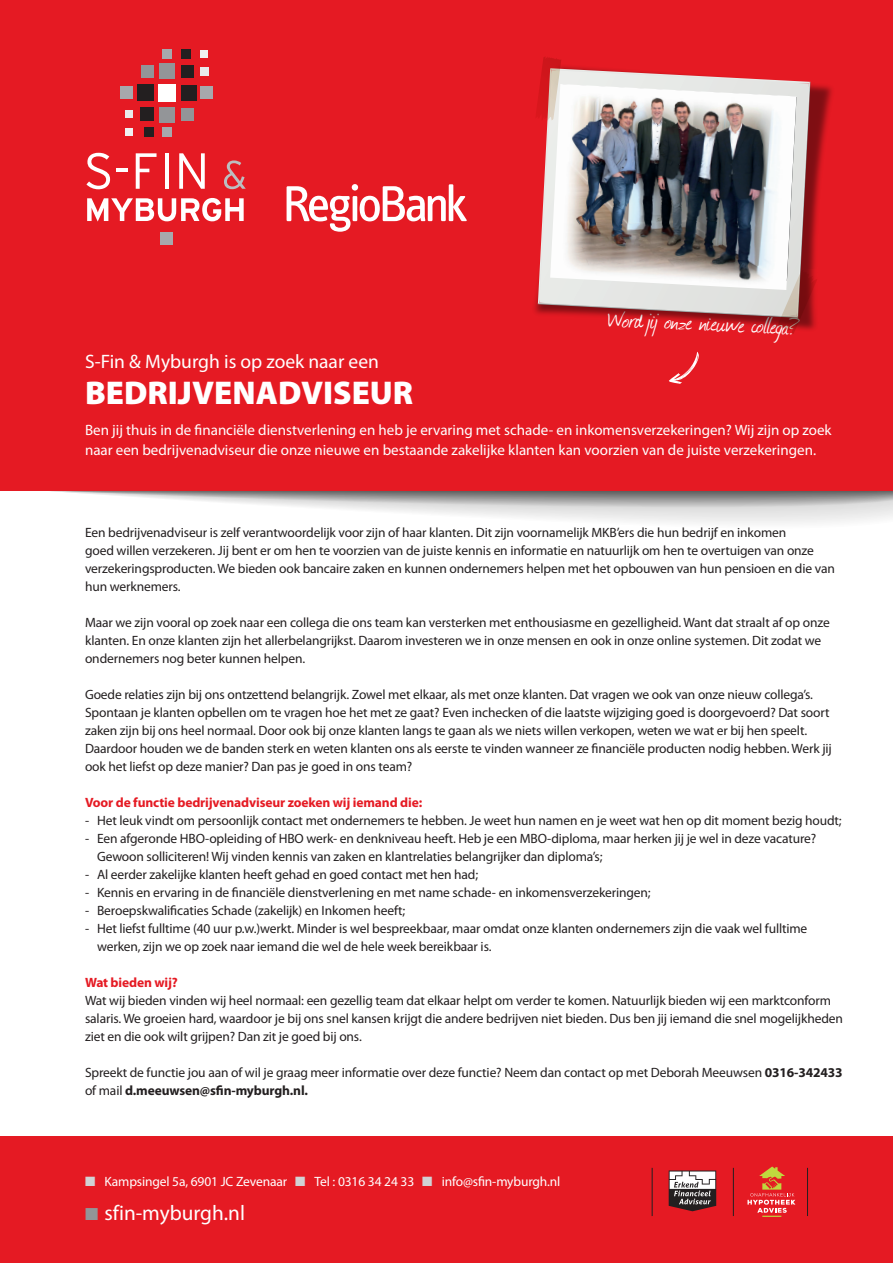
<style>
.page{position:relative;width:893px;height:1263px;background:#fff}
.page>*{position:absolute;margin:0;border:0;box-sizing:border-box;transform-origin:0 0}
.t1{font:900 33px "Myriad Pro";color:#fff}
.t2{font:27.3px "Journal";color:#fff}
.t3{font:21.15px "Myriad Pro";color:#fff}
.t4{font:19.5px "Myriad Pro";color:#fff}
.t5{font:15px/19.5px "Myriad Pro";color:#fff}
.t6{font:13.5px/18px "Myriad Pro";letter-spacing:-.01em;color:#231f20}
.t7{font:13.5px "Myriad Pro";letter-spacing:-.01em;color:#fff}
.t8{font:700 13.5px "Myriad Pro";letter-spacing:-.01em;color:#e51a23}
.s1{font-weight:700}
.s2{color:#d1d2d4}
.s3{color:#939598}
</style>
<div class="page">
<div style="left:0;top:1136px;width:893px;height:127px;background:#e51a23"></div>
<svg style="left:51px;top:491px;width:842px;height:32px"></svg>
<div style="left:0;top:0;width:893px;height:491px;background:#e51a23"></div>
<svg style="left:287px;top:184px;width:180px;height:48px"></svg>
<div style="left:158px;top:84px;width:17px;height:17px;background:#fff"></div>
<div style="left:181px;top:85px;width:15px;height:15px;background:#231f20"></div>
<div style="left:181px;top:65px;width:12px;height:13px;background:#231f20"></div>
<div style="left:181px;top:108px;width:12px;height:13px;background:#939598"></div>
<div style="left:137px;top:85px;width:16px;height:16px;background:#231f20"></div>
<div style="left:120px;top:86px;width:13px;height:13px;background:#a7a8ac"></div>
<div style="left:200px;top:86px;width:13px;height:13px;background:#a7a8ac"></div>
<div style="left:125px;top:110px;width:8px;height:8px;background:#e9eaeb"></div>
<div style="left:162px;top:49px;width:9px;height:10px;background:#a7a8ac"></div>
<div style="left:181px;top:49px;width:9px;height:10px;background:#231f20"></div>
<div style="left:200px;top:50px;width:8px;height:8px;background:#f0f1f2"></div>
<div style="left:125px;top:128px;width:8px;height:8px;background:#f0f1f2"></div>
<div style="left:144px;top:127px;width:9px;height:10px;background:#231f20"></div>
<div style="left:162px;top:127px;width:9px;height:10px;background:#a7a8ac"></div>
<div style="left:200px;top:67px;width:8px;height:9px;background:#e9eaeb"></div>
<div style="left:140px;top:107px;width:13px;height:13px;background:#231f20"></div>
<div style="left:141px;top:65px;width:12px;height:13px;background:#939598"></div>
<div style="left:159px;top:63px;width:15px;height:16px;background:#939598"></div>
<div style="left:159px;top:107px;width:15px;height:16px;background:#939598"></div>
<div style="left:160px;top:232px;width:13px;height:13px;background:#a7a8ac"></div>
<svg style="left:86px;top:153px;width:24px;height:36px"></svg>
<hr style="left:116px;top:168px;width:11px;height:4px;background:#fff">
<svg style="left:136px;top:153px;width:21px;height:36px"></svg>
<hr style="left:165px;top:153px;width:4px;height:36px;background:#fff">
<svg style="left:179px;top:153px;width:26px;height:36px"></svg>
<svg style="left:224px;top:160px;width:22px;height:29px"></svg>
<svg style="left:87px;top:198px;width:157px;height:24px"></svg>
<svg style="left:669px;top:1170px;width:47px;height:41px;background:#8e7d7e"></svg>
<svg style="left:747px;top:1166px;width:48px;height:51px"></svg>
<hr style="left:733px;top:1168px;width:1px;height:48px;background:#231f20">
<hr style="left:652px;top:1168px;width:1px;height:48px;background:#231f20">
<hr style="left:807px;top:1168px;width:1px;height:48px;background:#231f20">
<svg style="left:669px;top:352px;width:30px;height:32px"></svg>
<img style="left:534px;top:85px;width:298px;height:226px">
<svg style="left:535px;top:57px;width:282px;height:277px"></svg>
<img style="left:550px;top:84px;width:246px;height:206px">
<h2 class="t2" style="left:608px;top:299px;width:193px;rotate:3deg">Word jij onze nieuwe collega?</h2>
<h3 class="t4" style="left:85px;top:350px;width:295px">S-Fin &amp; Myburgh is op zoek naar een</h3>
<h1 class="t1" style="left:85px;top:374px;width:330px">BEDRIJVENADVISEUR</h1>
<p class="t5" style="left:85px;top:421px;width:748px">Ben jij thuis in de financiële dienstverlening en heb je ervaring met schade- en inkomensverzekeringen? Wij zijn op zoek naar een bedrijvenadviseur die onze nieuwe en bestaande zakelijke klanten kan voorzien van de juiste verzekeringen.</p>
<p class="t6" style="left:85px;top:524px;width:751px">Een bedrijvenadviseur is zelf verantwoordelijk voor zijn of haar klanten. Dit zijn voornamelijk MKB’ers die hun bedrijf en inkomen<br>goed willen verzekeren. Jij bent er om hen te voorzien van de juiste kennis en informatie en natuurlijk om hen te overtuigen van onze verzekeringsproducten. We bieden ook bancaire zaken en kunnen ondernemers helpen met het opbouwen van hun pensioen en die van hun werknemers.</p>
<p class="t6" style="left:85px;top:614px;width:746px">Maar we zijn vooral op zoek naar een collega die ons team kan versterken met enthousiasme en gezelligheid. Want dat straalt af op onze klanten. En onze klanten zijn het allerbelangrijkst. Daarom investeren we in onze mensen en ook in onze online systemen. Dit zodat we ondernemers nog beter kunnen helpen.</p>
<p class="t6" style="left:85px;top:686px;width:748px">Goede relaties zijn bij ons ontzettend belangrijk. Zowel met elkaar, als met onze klanten. Dat vragen we ook van onze nieuw collega’s.<br>Spontaan je klanten opbellen om te vragen hoe het met ze gaat? Even inchecken of die laatste wijziging goed is doorgevoerd? Dat soort zaken zijn bij ons heel normaal. Door ook bij onze klanten langs te gaan als we niets willen verkopen, weten we wat er bij hen speelt.<br>Daardoor houden we de banden sterk en weten klanten ons als eerste te vinden wanneer ze financiële producten nodig hebben. Werk jij ook het liefst op deze manier? Dan pas je goed in ons team?</p>
<p class="t8" style="left:85px;top:795px;width:339px">Voor de functie bedrijvenadviseur zoeken wij iemand die:</p>
<p class="t6" style="left:85px;top:812px;width:758px">- Het leuk vindt om persoonlijk contact met ondernemers te hebben. Je weet hun namen en je weet wat hen op dit moment bezig houdt;</p>
<p class="t6" style="left:97px;top:830px;width:721px;text-indent:-12px">- Een afgeronde HBO-opleiding of HBO werk- en denkniveau heeft. Heb je een MBO-diploma, maar herken jij je wel in deze vacature?<br>Gewoon solliciteren! Wij vinden kennis van zaken en klantrelaties belangrijker dan diploma’s;</p>
<p class="t6" style="left:85px;top:866px;width:395px">- Al eerder zakelijke klanten heeft gehad en goed contact met hen had;</p>
<p class="t6" style="left:85px;top:884px;width:567px">- Kennis en ervaring in de financiële dienstverlening en met name schade- en inkomensverzekeringen;</p>
<p class="t6" style="left:85px;top:902px;width:322px">- Beroepskwalificaties Schade (zakelijk) en Inkomen heeft;</p>
<p class="t6" style="left:97px;top:920px;width:712px;text-indent:-12px">- Het liefst fulltime (40 uur p.w.)werkt. Minder is wel bespreekbaar, maar omdat onze klanten ondernemers zijn die vaak wel fulltime werken, zijn we op zoek naar iemand die wel de hele week bereikbaar is.</p>
<p class="t8" style="left:85px;top:975px;width:94px">Wat bieden wij?</p>
<p class="t6" style="left:85px;top:992px;width:759px">Wat wij bieden vinden wij heel normaal: een gezellig team dat elkaar helpt om verder te komen. Natuurlijk bieden wij een marktconform salaris. We groeien hard, waardoor je bij ons snel kansen krijgt die andere bedrijven niet bieden. Dus ben jij iemand die snel mogelijkheden ziet en die ook wilt grijpen? Dan zit je goed bij ons.</p>
<p class="t6" style="left:85px;top:1064px;width:759px">Spreekt de functie jou aan of wil je graag meer informatie over deze functie? Neem dan contact op met Deborah Meeuwsen <span class="s1">0316-342433 </span>of mail <span class="s1">d.meeuwsen@sfin-myburgh.nl.</span></p>
<p class="t7" style="left:85px;top:1174px;width:477px"><span class="s2">■</span> Kampsingel 5a, 6901 JC Zevenaar <span class="s2">■</span> Tel : 0316 34 24 33 <span class="s2">■</span> info@sfin-myburgh.nl</p>
<h3 class="t3" style="left:85px;top:1201px;width:161px"><span class="s3">■</span> sfin-myburgh.nl</h3>
</div>
